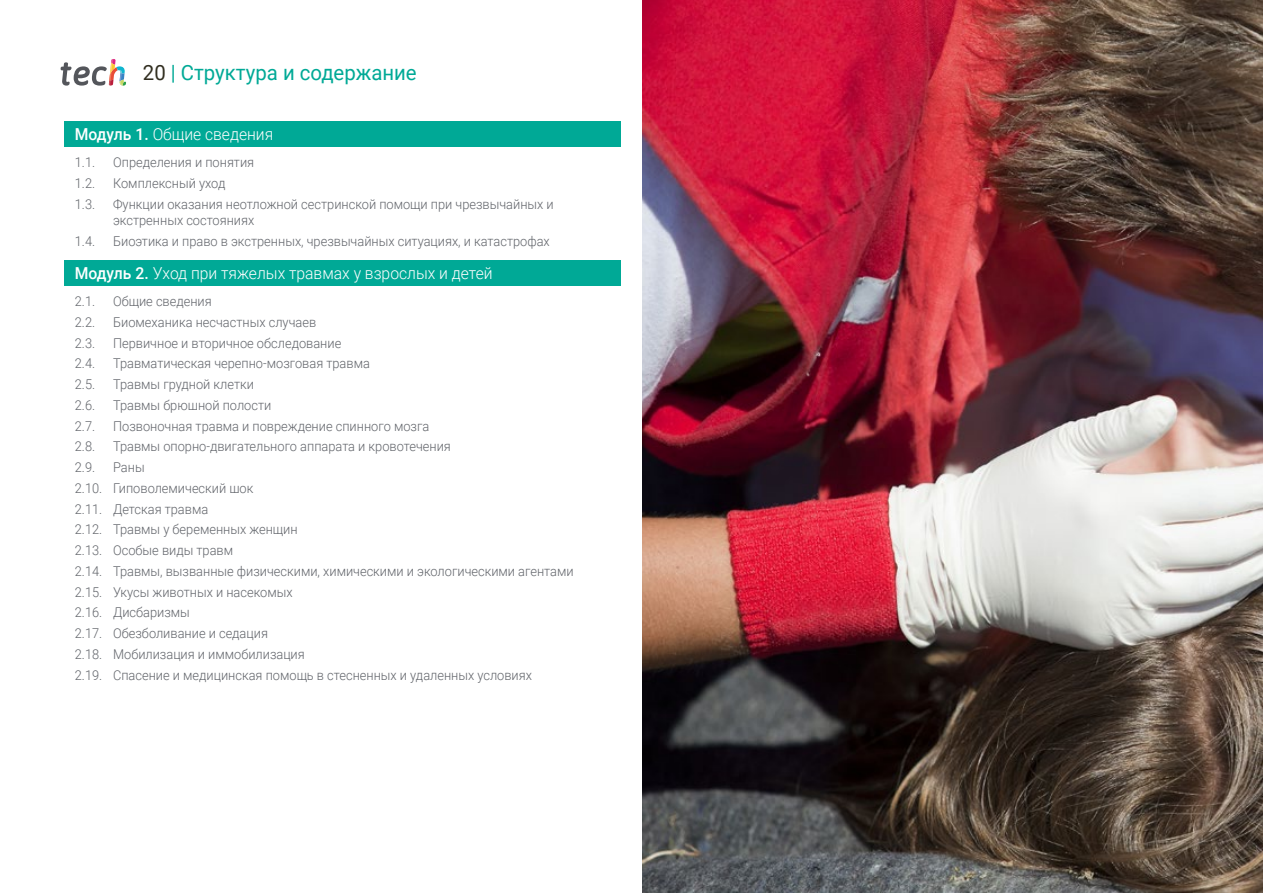
<style>
.page{position:relative;width:1263px;height:893px;background:#fff}
.page>*{position:absolute;margin:0;border:0;box-sizing:border-box;transform-origin:0 0}
.t1{font:21px "Roboto";color:#00a996}
.t2{font:300 16.5px "Roboto";color:#fff;scale:.95 1}
.t3{font:300 13.5px/20.7px "Roboto";color:#61646a;scale:.95 1}
.s1{color:#312e20}
.s2{font-weight:500}
</style>
<div class="page">
<div style="left:64px;top:121px;width:557px;height:25px;background:#00a996"></div>
<div style="left:64px;top:260px;width:557px;height:25px;background:#00a996"></div>
<img style="left:642px;top:0;width:621px;height:893px">
<svg style="left:61px;top:59px;width:65px;height:27px"></svg>
<h1 class="t1" style="left:143px;top:57px;width:275px"><span class="s1">20</span> | Структура и содержание</h1>
<p class="t2" style="left:75px;top:123px;width:210px"><span class="s2">Модуль 1.</span> Общие сведения</p>
<p class="t3" style="left:75px;top:151px;width:23px">1.1.</p>
<p class="t3" style="left:113px;top:151px;width:150px">Определения и понятия</p>
<p class="t3" style="left:75px;top:172px;width:23px">1.2.</p>
<p class="t3" style="left:113px;top:172px;width:120px">Комплексный уход</p>
<p class="t3" style="left:75px;top:193px;width:23px">1.3.</p>
<p class="t3" style="left:113px;top:195px;width:465px;line-height:16.5px">Функции оказания неотложной сестринской помощи при чрезвычайных и экстренных состояниях</p>
<p class="t3" style="left:75px;top:230px;width:23px">1.4.</p>
<p class="t3" style="left:113px;top:230px;width:461px">Биоэтика и право в экстренных, чрезвычайных ситуациях, и катастрофах</p>
<p class="t2" style="left:75px;top:262px;width:441px"><span class="s2">Модуль 2.</span> Уход при тяжелых травмах у взрослых и детей</p>
<p class="t3" style="left:75px;top:290px;width:23px">2.1.</p>
<p class="t3" style="left:113px;top:290px;width:105px">Общие сведения</p>
<p class="t3" style="left:75px;top:311px;width:23px">2.2.</p>
<p class="t3" style="left:113px;top:311px;width:215px">Биомеханика несчастных случаев</p>
<p class="t3" style="left:75px;top:332px;width:23px">2.3.</p>
<p class="t3" style="left:113px;top:332px;width:242px">Первичное и вторичное обследование</p>
<p class="t3" style="left:75px;top:353px;width:23px">2.4.</p>
<p class="t3" style="left:113px;top:353px;width:272px">Травматическая черепно-мозговая травма</p>
<p class="t3" style="left:75px;top:373px;width:23px">2.5.</p>
<p class="t3" style="left:113px;top:373px;width:150px">Травмы грудной клетки</p>
<p class="t3" style="left:75px;top:394px;width:23px">2.6.</p>
<p class="t3" style="left:113px;top:394px;width:168px">Травмы брюшной полости</p>
<p class="t3" style="left:75px;top:415px;width:23px">2.7.</p>
<p class="t3" style="left:113px;top:415px;width:334px">Позвоночная травма и повреждение спинного мозга</p>
<p class="t3" style="left:75px;top:436px;width:23px">2.8.</p>
<p class="t3" style="left:113px;top:436px;width:357px">Травмы опорно-двигательного аппарата и кровотечения</p>
<p class="t3" style="left:75px;top:456px;width:23px">2.9.</p>
<p class="t3" style="left:75px;top:456px;width:527px;text-indent:38px">Раны<br>2.10. Гиповолемический шок<br>2.11. Детская травма<br>2.12. Травмы у беременных женщин<br>2.13. Особые виды травм<br>2.14. Травмы, вызванные физическими, химическими и экологическими агентами 2.15. Укусы животных и насекомых<br>2.16. Дисбаризмы<br>2.17. Обезболивание и седация<br>2.18. Мобилизация и иммобилизация<br>2.19. Спасение и медицинская помощь в стесненных и удаленных условиях</p>
</div>
